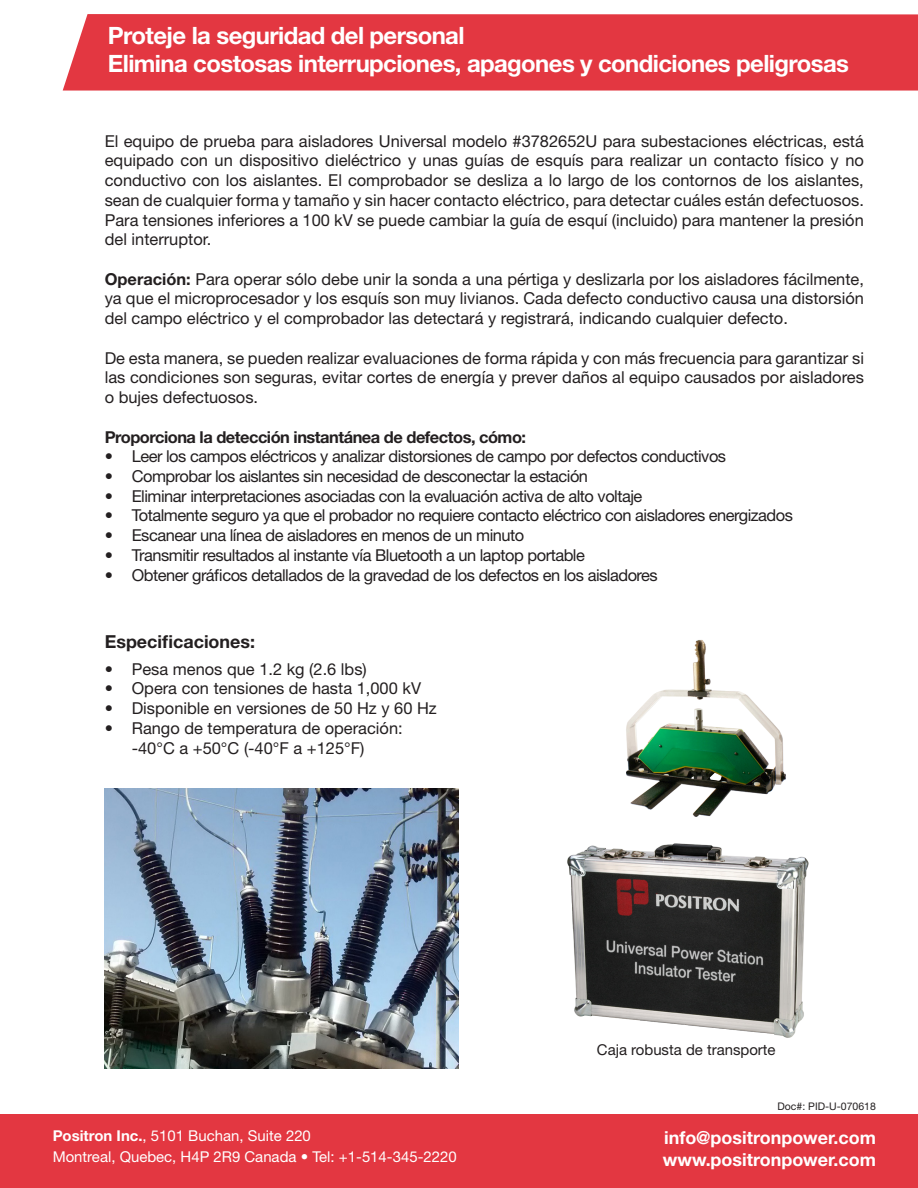
<style>
.page{position:relative;width:918px;height:1188px;background:#fff}
.page>*{position:absolute;margin:0;border:0;box-sizing:border-box;transform-origin:0 0}
.t1{font:700 23.85px/28.7px "Helvetica Neue LT Std";letter-spacing:-.025em;color:#fff}
.t2{font:700 18px/21.5px "Helvetica Neue LT Std";color:#fff}
.t3{font:700 18px "Helvetica Neue LT Std";color:#231f20}
.t4{font:16.5px/19.8px "Helvetica Neue LT Std";letter-spacing:-.03em;color:#231f20;text-align:justify}
.t5{font:16.5px/19.8px "Helvetica Neue LT Std";color:#231f20}
.t6{font:700 16.5px "Helvetica Neue LT Std";letter-spacing:-.03em;color:#231f20}
.t7{font:15px/20.9px "Helvetica Neue LT Std";color:#fff}
.t8{font:15px "Helvetica Neue LT Std";color:#231f20}
.t9{font:10.5px "Helvetica Neue LT Std";color:#231f20}
.s1{font-weight:700}
</style>
<div class="page">
<img style="left:567px;top:843px;width:242px;height:195px">
<div style="left:63px;top:14px;width:855px;height:77px;background:#e33741"></div>
<div style="left:0;top:1115px;width:918px;height:73px;background:#e33741"></div>
<img style="left:105px;top:788px;width:354px;height:281px">
<img style="left:626px;top:640px;width:160px;height:177px">
<p class="t1" style="left:108px;top:20px;width:743px">Proteje la seguridad del personal<br>Elimina costosas interrupciones, apagones y condiciones peligrosas</p>
<p class="t4" style="left:105px;top:131px;width:761px">El equipo de prueba para aisladores Universal modelo #3782652U para subestaciones eléctricas, está equipado con un dispositivo dieléctrico y unas guías de esquís para realizar un contacto físico y no conductivo con los aislantes. El comprobador se desliza a lo largo de los contornos de los aislantes, sean de cualquier forma y tamaño y sin hacer contacto eléctrico, para detectar cuáles están defectuosos.<br>Para tensiones inferiores a 100 kV se puede cambiar la guía de esquí (incluido) para mantener la presión del interruptor.</p>
<p class="t4" style="left:105px;top:269px;width:761px"><span class="s1">Operación:</span> Para operar sólo debe unir la sonda a una pértiga y deslizarla por los aisladores fácilmente, ya que el microprocesador y los esquís son muy livianos. Cada defecto conductivo causa una distorsión del campo eléctrico y el comprobador las detectará y registrará, indicando cualquier defecto.</p>
<p class="t4" style="left:105px;top:348px;width:761px">De esta manera, se pueden realizar evaluaciones de forma rápida y con más frecuencia para garantizar si las condiciones son seguras, evitar cortes de energía y prever daños al equipo causados por aisladores o bujes defectuosos.</p>
<p class="t6" style="left:105px;top:426px;width:423px">Proporciona la detección instantánea de defectos, cómo:</p>
<p class="t4" style="left:105px;top:446px;width:623px">• Leer los campos eléctricos y analizar distorsiones de campo por defectos conductivos</p>
<p class="t4" style="left:105px;top:466px;width:485px">• Comprobar los aislantes sin necesidad de desconectar la estación</p>
<p class="t4" style="left:105px;top:486px;width:539px">• Eliminar interpretaciones asociadas con la evaluación activa de alto voltaje</p>
<p class="t4" style="left:105px;top:505px;width:690px">• Totalmente seguro ya que el probador no requiere contacto eléctrico con aisladores energizados</p>
<p class="t4" style="left:105px;top:525px;width:421px">• Escanear una línea de aisladores en menos de un minuto</p>
<p class="t4" style="left:105px;top:545px;width:482px">• Transmitir resultados al instante vía Bluetooth a un laptop portable</p>
<p class="t4" style="left:105px;top:565px;width:555px">• Obtener gráficos detallados de la gravedad de los defectos en los aisladores</p>
<p class="t3" style="left:105px;top:631px;width:152px">Especificaciones:</p>
<p class="t5" style="left:105px;top:659px;width:264px">• Pesa menos que 1.2 kg (2.6 lbs)</p>
<p class="t5" style="left:105px;top:678px;width:318px">• Opera con tensiones de hasta 1,000 kV</p>
<p class="t5" style="left:105px;top:698px;width:334px">• Disponible en versiones de 50 Hz y 60 Hz</p>
<p class="t5" style="left:132px;top:718px;width:272px;text-indent:-27px">• Rango de temperatura de operación: -40°C a +50°C (-40°F a +125°F)</p>
<p class="t7" style="left:53px;top:1125px;width:406px"><span class="s1">Positron Inc.</span>, 5101 Buchan, Suite 220<br>Montreal, Quebec, H4P 2R9 Canada • Tel: +1-514-345-2220</p>
<p class="t8" style="left:597px;top:1041px;width:180px">Caja robusta de transporte</p>
<p class="t9" style="left:778px;top:1100px;width:100px">Doc#: PID-U-070618</p>
<p class="t2" style="left:663px;top:1127px;width:215px">info@positronpower.com www.positronpower.com</p>
</div>
